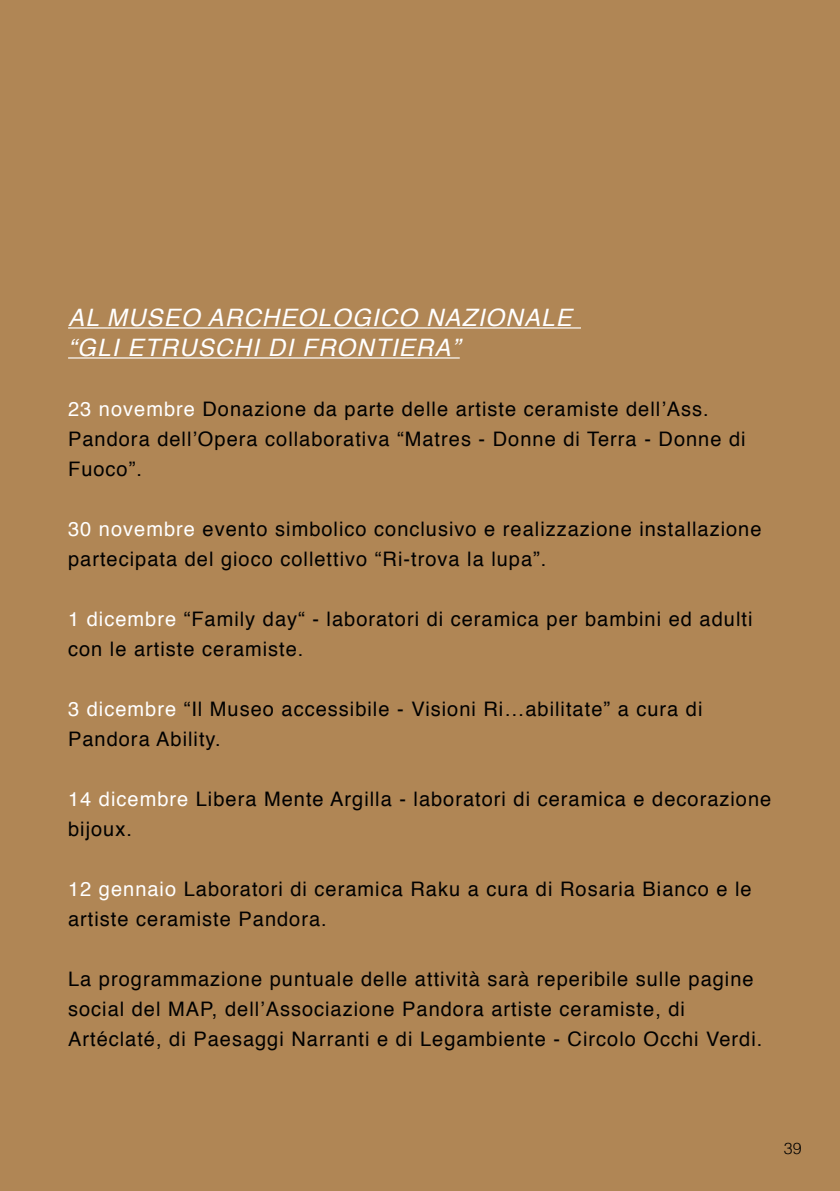
<style>
.page{position:relative;width:840px;height:1191px;background:#fff}
.page>*{position:absolute;margin:0;border:0;box-sizing:border-box;transform-origin:0 0}
.t1{font:italic 24px/30px "Helvetica";letter-spacing:.05em;color:#fff}
.t2{font:20px/30px "Helvetica";letter-spacing:.05em;color:#000}
.t3{font:300 16px "Helvetica";color:#000}
.s1{color:#fff}
</style>
<div class="page">
<div style="left:0;top:0;width:839px;height:1191px;background:#b08655"></div>
<hr style="left:68px;top:327px;width:512px;height:1px;background:#fff">
<hr style="left:68px;top:357px;width:391px;height:1px;background:#fff">
<p class="t1" style="left:68px;top:303px;width:505px">AL MUSEO ARCHEOLOGICO NAZIONALE “GLI ETRUSCHI DI FRONTIERA”</p>
<p class="t2" style="left:68px;top:395px;width:678px"><span class="s1">23 novembre</span> Donazione da parte delle artiste ceramiste dell’Ass.<br>Pandora dell’Opera collaborativa “Matres - Donne di Terra - Donne di<br>Fuoco”.</p>
<p class="t2" style="left:68px;top:515px;width:694px"><span class="s1">30 novembre</span> evento simbolico conclusivo e realizzazione installazione partecipata del gioco collettivo “Ri-trova la lupa”.</p>
<p class="t2" style="left:68px;top:605px;width:685px"><span class="s1">1 dicembre</span> “Family day“ - laboratori di ceramica per bambini ed adulti con le artiste ceramiste.</p>
<p class="t2" style="left:68px;top:695px;width:635px"><span class="s1">3 dicembre</span> “Il Museo accessibile - Visioni Ri…abilitate” a cura di<br>Pandora Ability.</p>
<p class="t2" style="left:68px;top:785px;width:704px"><span class="s1">14 dicembre</span> Libera Mente Argilla - laboratori di ceramica e decorazione bijoux.</p>
<p class="t2" style="left:68px;top:875px;width:684px"><span class="s1">12 gennaio</span> Laboratori di ceramica Raku a cura di Rosaria Bianco e le artiste ceramiste Pandora.</p>
<p class="t2" style="left:68px;top:965px;width:695px">La programmazione puntuale delle attività sarà reperibile sulle pagine social del MAP, dell’Associazione Pandora artiste ceramiste, di<br>Artéclaté, di Paesaggi Narranti e di Legambiente - Circolo Occhi Verdi.</p>
<p class="t3" style="left:783px;top:1134px;width:19px">39</p>
</div>
